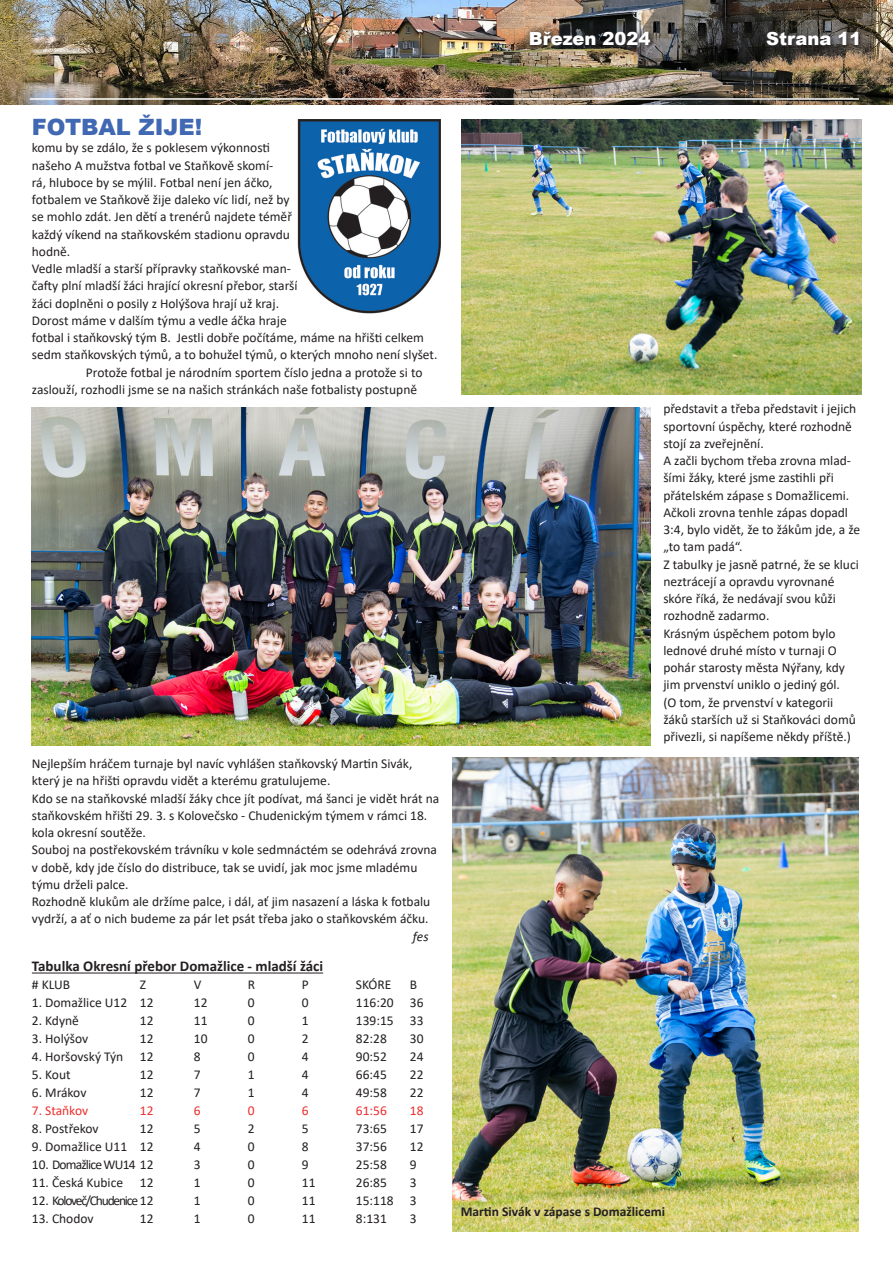
<style>
.page{position:relative;width:893px;height:1263px;background:#fff}
.page>*{position:absolute;margin:0;border:0;box-sizing:border-box;transform-origin:0 0}
.t1{font:900 22.5px "Arial";color:#4168b2}
.t2{font:900 18px "Arial";color:#fff}
.t3{font:700 15px "Calibri";color:#231f20}
.t4{font:13.5px/17.2px "Calibri";color:#231f20}
.t5{font:700 13.5px "Calibri";color:#231f20}
.t6{font:13.5px "Calibri";letter-spacing:-.09em;color:#231f20}
.t7{font:13.5px "Calibri";color:#ee2d2d}
.t8{font:13.5px "Calibri";letter-spacing:-.06em;color:#231f20}
.s1{font-style:italic}
</style>
<div class="page">
<img style="left:0;top:0;width:893px;height:105px">
<img style="left:32px;top:408px;width:619px;height:338px">
<img style="left:461px;top:119px;width:400px;height:275px">
<svg style="left:764px;top:30px;width:101px;height:21px;background:#403d3b"></svg>
<svg style="left:527px;top:29px;width:129px;height:22px;background:#46413a"></svg>
<hr style="left:30px;top:98px;width:829px;height:2px;background:#fff">
<hr style="left:32px;top:972px;width:291px;height:1px;background:#231f20">
<img style="left:298px;top:119px;width:142px;height:194px">
<img style="left:453px;top:758px;width:406px;height:473px">
<p class="t2" style="left:529px;top:25px;width:123px">Březen 2024</p>
<p class="t2" style="left:766px;top:26px;width:97px">Strana 11</p>
<p class="t1" style="left:32px;top:111px;width:172px">FOTBAL ŽIJE!</p>
<p class="t4" style="left:32px;top:139px;width:240px">komu by se zdálo, že s poklesem výkonnosti</p>
<p class="t4" style="left:32px;top:156px;width:243px">našeho A mužstva fotbal ve Staňkově skomí-</p>
<p class="t4" style="left:32px;top:173px;width:242px">rá, hluboce by se mýlil. Fotbal není jen áčko,</p>
<p class="t4" style="left:32px;top:191px;width:259px">fotbalem ve Staňkově žije daleko víc lidí, než by</p>
<p class="t4" style="left:32px;top:208px;width:262px">se mohlo zdát. Jen dětí a trenérů najdete téměř</p>
<p class="t4" style="left:32px;top:225px;width:260px">každý víkend na staňkovském stadionu opravdu</p>
<p class="t4" style="left:32px;top:242px;width:40px">hodně.</p>
<p class="t4" style="left:32px;top:260px;width:261px">Vedle mladší a starší přípravky staňkovské man-</p>
<p class="t4" style="left:32px;top:277px;width:267px">čafty plní mladší žáci hrající okresní přebor, starší</p>
<p class="t4" style="left:32px;top:294px;width:249px">žáci doplněni o posily z Holýšova hrají už kraj.</p>
<p class="t4" style="left:32px;top:311px;width:256px">Dorost máme v dalším týmu a vedle áčka hraje</p>
<p class="t4" style="left:32px;top:329px;width:394px">fotbal i staňkovský tým B. Jestli dobře počítáme, máme na hřišti celkem</p>
<p class="t4" style="left:32px;top:346px;width:407px">sedm staňkovských týmů, a to bohužel týmů, o kterých mnoho není slyšet.</p>
<p class="t4" style="left:86px;top:363px;width:338px">Protože fotbal je národním sportem číslo jedna a protože si to</p>
<p class="t4" style="left:32px;top:380px;width:387px">zaslouží, rozhodli jsme se na našich stránkách naše fotbalisty postupně</p>
<p class="t4" style="left:32px;top:755px;width:409px">Nejlepším hráčem turnaje byl navíc vyhlášen staňkovský Martin Sivák, který je na hřišti opravdu vidět a kterému gratulujeme.<br>Kdo se na staňkovské mladší žáky chce jít podívat, má šanci je vidět hrát na staňkovském hřišti 29. 3. s Kolovečsko - Chudenickým týmem v rámci 18. kola okresní soutěže.<br>Souboj na postřekovském trávníku v kole sedmnáctém se odehrává zrovna v době, kdy jde číslo do distribuce, tak se uvidí, jak moc jsme mladému týmu drželi palce.</p>
<p class="t4" style="left:32px;top:893px;width:400px;text-align:right">Rozhodně klukům ale držíme palce, i dál, ať jim nasazení a láska k fotbalu vydrží, a ať o nich budeme za pár let psát třeba jako o staňkovském áčku. <span class="s1">fes</span></p>
<p class="t3" style="left:32px;top:956px;width:293px">Tabulka Okresní přebor Domažlice - mladší žáci</p>
<p class="t4" style="left:32px;top:976px;width:40px"># KLUB</p>
<p class="t4" style="left:140px;top:976px;width:8px">Z</p>
<p class="t4" style="left:194px;top:976px;width:9px">V</p>
<p class="t4" style="left:248px;top:976px;width:9px">R</p>
<p class="t4" style="left:302px;top:976px;width:8px">P</p>
<p class="t4" style="left:356px;top:976px;width:37px">SKÓRE</p>
<p class="t4" style="left:410px;top:976px;width:9px">B</p>
<p class="t4" style="left:32px;top:994px;width:123px">1. Domažlice U12 12</p>
<p class="t4" style="left:194px;top:994px;width:15px">12</p>
<p class="t4" style="left:248px;top:994px;width:8px">0</p>
<p class="t4" style="left:302px;top:994px;width:8px">0</p>
<p class="t4" style="left:356px;top:994px;width:69px">116:20 36</p>
<p class="t4" style="left:32px;top:1012px;width:49px">2. Kdyně</p>
<p class="t4" style="left:140px;top:1012px;width:15px">12</p>
<p class="t4" style="left:194px;top:1012px;width:15px">11</p>
<p class="t4" style="left:248px;top:1012px;width:8px">0</p>
<p class="t4" style="left:302px;top:1012px;width:8px">1</p>
<p class="t4" style="left:356px;top:1012px;width:69px">139:15 33</p>
<p class="t4" style="left:32px;top:1030px;width:58px">3. Holýšov</p>
<p class="t4" style="left:140px;top:1030px;width:15px">12</p>
<p class="t4" style="left:194px;top:1030px;width:15px">10</p>
<p class="t4" style="left:248px;top:1030px;width:8px">0</p>
<p class="t4" style="left:302px;top:1030px;width:8px">2</p>
<p class="t4" style="left:356px;top:1030px;width:32px">82:28</p>
<p class="t4" style="left:410px;top:1030px;width:15px">30</p>
<p class="t4" style="left:32px;top:1048px;width:123px">4. Horšovský Týn 12</p>
<p class="t4" style="left:194px;top:1048px;width:8px">8</p>
<p class="t4" style="left:248px;top:1048px;width:8px">0</p>
<p class="t4" style="left:302px;top:1048px;width:8px">4</p>
<p class="t4" style="left:356px;top:1048px;width:32px">90:52</p>
<p class="t4" style="left:410px;top:1048px;width:15px">24</p>
<p class="t4" style="left:32px;top:1066px;width:40px">5. Kout</p>
<p class="t4" style="left:140px;top:1066px;width:15px">12</p>
<p class="t4" style="left:194px;top:1066px;width:8px">7</p>
<p class="t4" style="left:248px;top:1066px;width:8px">1</p>
<p class="t4" style="left:302px;top:1066px;width:8px">4</p>
<p class="t4" style="left:356px;top:1066px;width:32px">66:45</p>
<p class="t4" style="left:410px;top:1066px;width:15px">22</p>
<p class="t4" style="left:32px;top:1084px;width:56px">6. Mrákov</p>
<p class="t4" style="left:140px;top:1084px;width:15px">12</p>
<p class="t4" style="left:194px;top:1084px;width:8px">7</p>
<p class="t4" style="left:248px;top:1084px;width:8px">1</p>
<p class="t4" style="left:302px;top:1084px;width:8px">4</p>
<p class="t4" style="left:356px;top:1084px;width:32px">49:58</p>
<p class="t4" style="left:410px;top:1084px;width:15px">22</p>
<p class="t7" style="left:32px;top:1101px;width:58px">7. Staňkov</p>
<p class="t7" style="left:140px;top:1101px;width:15px">12</p>
<p class="t7" style="left:194px;top:1101px;width:8px">6</p>
<p class="t7" style="left:248px;top:1101px;width:8px">0</p>
<p class="t7" style="left:302px;top:1101px;width:8px">6</p>
<p class="t7" style="left:356px;top:1101px;width:32px">61:56</p>
<p class="t7" style="left:410px;top:1101px;width:15px">18</p>
<p class="t4" style="left:32px;top:1120px;width:68px">8. Postřekov</p>
<p class="t4" style="left:140px;top:1120px;width:15px">12</p>
<p class="t4" style="left:194px;top:1120px;width:8px">5</p>
<p class="t4" style="left:248px;top:1120px;width:8px">2</p>
<p class="t4" style="left:302px;top:1120px;width:8px">5</p>
<p class="t4" style="left:356px;top:1120px;width:32px">73:65</p>
<p class="t4" style="left:410px;top:1120px;width:15px">17</p>
<p class="t4" style="left:32px;top:1138px;width:123px">9. Domažlice U11 12</p>
<p class="t4" style="left:194px;top:1138px;width:8px">4</p>
<p class="t4" style="left:248px;top:1138px;width:8px">0</p>
<p class="t4" style="left:302px;top:1138px;width:8px">8</p>
<p class="t4" style="left:356px;top:1138px;width:32px">37:56</p>
<p class="t4" style="left:410px;top:1138px;width:15px">12</p>
<p class="t8" style="left:32px;top:1155px;width:123px">10. Domažlice WU14 12</p>
<p class="t4" style="left:194px;top:1156px;width:8px">3</p>
<p class="t4" style="left:248px;top:1156px;width:8px">0</p>
<p class="t4" style="left:302px;top:1156px;width:8px">9</p>
<p class="t4" style="left:356px;top:1156px;width:32px">25:58</p>
<p class="t4" style="left:410px;top:1156px;width:8px">9</p>
<p class="t4" style="left:32px;top:1174px;width:123px">11. Česká Kubice 12</p>
<p class="t4" style="left:194px;top:1174px;width:8px">1</p>
<p class="t4" style="left:248px;top:1174px;width:8px">0</p>
<p class="t4" style="left:302px;top:1174px;width:15px">11</p>
<p class="t4" style="left:356px;top:1174px;width:32px">26:85</p>
<p class="t4" style="left:410px;top:1174px;width:8px">3</p>
<p class="t6" style="left:32px;top:1191px;width:123px">12. Koloveč/Chudenice 12</p>
<p class="t4" style="left:194px;top:1192px;width:8px">1</p>
<p class="t4" style="left:248px;top:1192px;width:8px">0</p>
<p class="t4" style="left:302px;top:1192px;width:15px">11</p>
<p class="t4" style="left:356px;top:1192px;width:62px">15:118 3</p>
<p class="t4" style="left:32px;top:1210px;width:63px">13. Chodov</p>
<p class="t4" style="left:140px;top:1210px;width:15px">12</p>
<p class="t4" style="left:194px;top:1210px;width:8px">1</p>
<p class="t4" style="left:248px;top:1210px;width:8px">0</p>
<p class="t4" style="left:302px;top:1210px;width:15px">11</p>
<p class="t4" style="left:356px;top:1210px;width:32px">8:131</p>
<p class="t4" style="left:410px;top:1210px;width:8px">3</p>
<p class="t4" style="left:663px;top:400px;width:194px">představit a třeba představit i jejich sportovní úspěchy, které rozhodně stojí za zveřejnění.</p>
<p class="t4" style="left:663px;top:452px;width:198px">A začli bychom třeba zrovna mlad&shy;šími žáky, které jsme zastihli při přátelském zápase s Domažlicemi.<br>Ačkoli zrovna tenhle zápas dopadl<br>3:4, bylo vidět, že to žákům jde, a že „to tam padá“.<br>Z tabulky je jasně patrné, že se kluci neztrácejí a opravdu vyrovnané skóre říká, že nedávají svou kůži rozhodně zadarmo.<br>Krásným úspěchem potom bylo lednové druhé místo v turnaji O pohár starosty města Nýřany, kdy jim prvenství uniklo o jediný gól.<br>(O tom, že prvenství v kategorii žáků starších už si Staňkováci domů přivezli, si napíšeme někdy příště.)</p>
<p class="t5" style="left:461px;top:1202px;width:206px">Martin Sivák v zápase s Domažlicemi</p>
</div>
